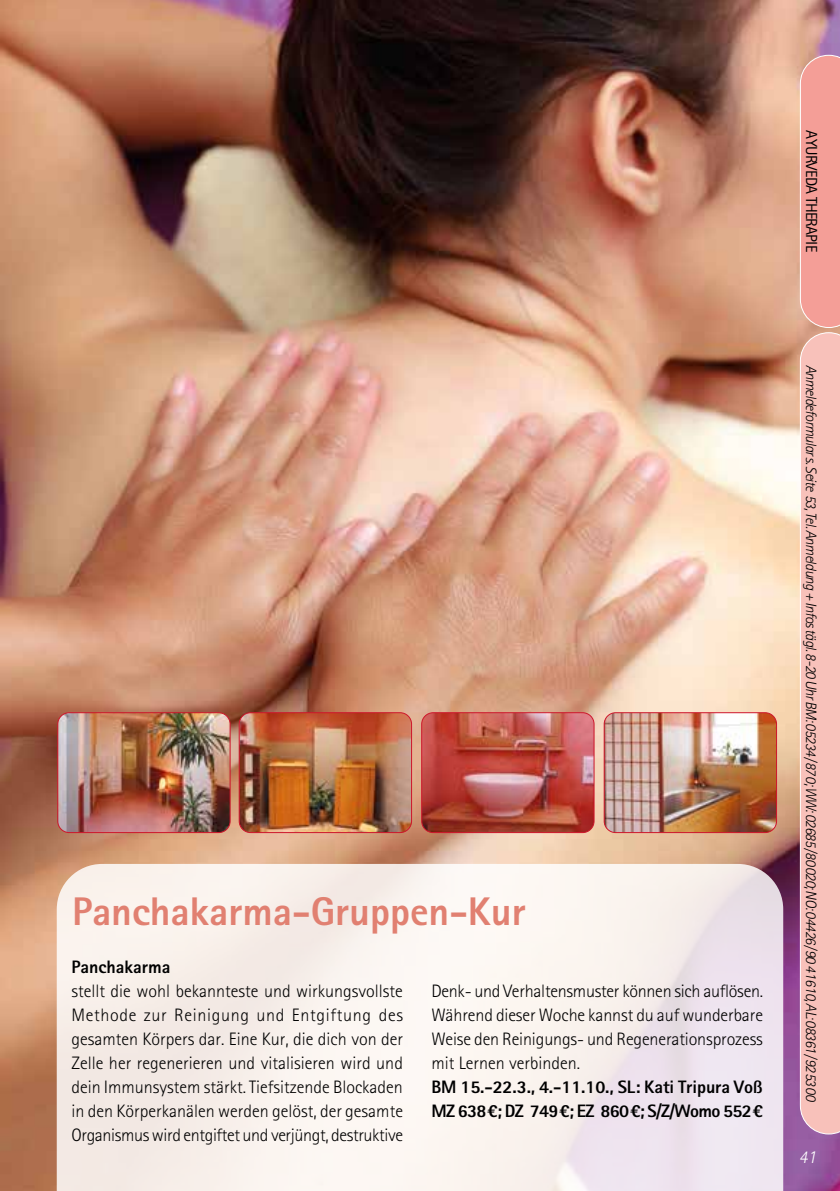
<style>
.page{position:relative;width:840px;height:1191px;background:#fff}
.page>*{position:absolute;margin:0;border:0;box-sizing:border-box;transform-origin:0 0}
.t1{font:800 40px "Agfa Rotis Sans Serif";color:#e18071}
.t2{font:300 18px/24px "Agfa Rotis Sans Serif";letter-spacing:-.01em;color:#000;text-align:justify}
.t3{font:800 18px/24px "Agfa Rotis Sans Serif";letter-spacing:-.005em;color:#000}
.t4{font:italic 300 18px "Agfa Rotis Sans Serif";color:#fff}
.t5{font:16px "Agfa Rotis Sans Serif";letter-spacing:-.045em;color:#000}
.t6{font:italic 300 15px "Agfa Rotis Sans Serif";letter-spacing:-.045em;color:#000}
</style>
<div class="page">
<img style="left:1px;top:0;width:838px;height:1191px">
<svg style="left:57px;top:864px;width:725px;height:327px;fill:#f8f1ee"></svg>
<img style="left:58px;top:712px;width:172px;height:120px">
<div style="left:57px;top:712px;width:173px;height:121px;border:1px solid #ce162b;border-radius:11px"></div>
<img style="left:421px;top:712px;width:172px;height:120px">
<div style="left:421px;top:712px;width:173px;height:121px;border:1px solid #ce162b;border-radius:11px"></div>
<img style="left:239px;top:712px;width:172px;height:120px">
<div style="left:238px;top:712px;width:174px;height:121px;border:1px solid #ce162b;border-radius:11px"></div>
<img style="left:604px;top:712px;width:172px;height:120px">
<div style="left:603px;top:712px;width:173px;height:121px;border:1px solid #ce162b;border-radius:11px"></div>
<svg style="left:799px;top:55px;width:40px;height:1079px;background:#edb3ae"></svg>
<p class="t5" style="left:820px;top:130px;width:123px;rotate:90deg">AYURVEDA THERAPIE</p>
<h1 class="t1" style="left:72px;top:886px;width:455px">Panchakarma-Gruppen-Kur</h1>
<p class="t3" style="left:71px;top:955px;width:100px">Panchakarma</p>
<p class="t2" style="left:71px;top:979px;width:333px">stellt die wohl bekannteste und wirkungsvollste Methode zur Reinigung und Entgiftung des gesamten Körpers dar. Eine Kur, die dich von der Zelle her regenerieren und vitalisieren wird und dein Immunsystem stärkt. Tiefsitzende Blockaden in den Körperkanälen werden gelöst, der gesamte Organismus wird entgiftet und verjüngt, destruktive</p>
<p class="t2" style="left:431px;top:979px;width:333px">Denk- und Verhaltensmuster können sich auflösen.<br>Während dieser Woche kannst du auf wunderbare Weise den Reinigungs- und Regenerationsprozess mit Lernen verbinden.</p>
<p class="t3" style="left:431px;top:1075px;width:333px">BM 15.-22.3., 4.-11.10., SL: Kati Tripura Voß<br>MZ 638€; DZ 749€; EZ 860€; S/Z/Womo 552€</p>
<p class="t6" style="left:819px;top:365px;width:738px;rotate:90deg">Anmeldeformular s. Seite 53, Tel. Anmeldung + Infos tägl. 8-20 Uhr BM:05234/870;WW:02685/80020;NO:04426/9041610, AL:08361/925300</p>
<p class="t4" style="left:798px;top:1147px;width:19px">41</p>
</div>
